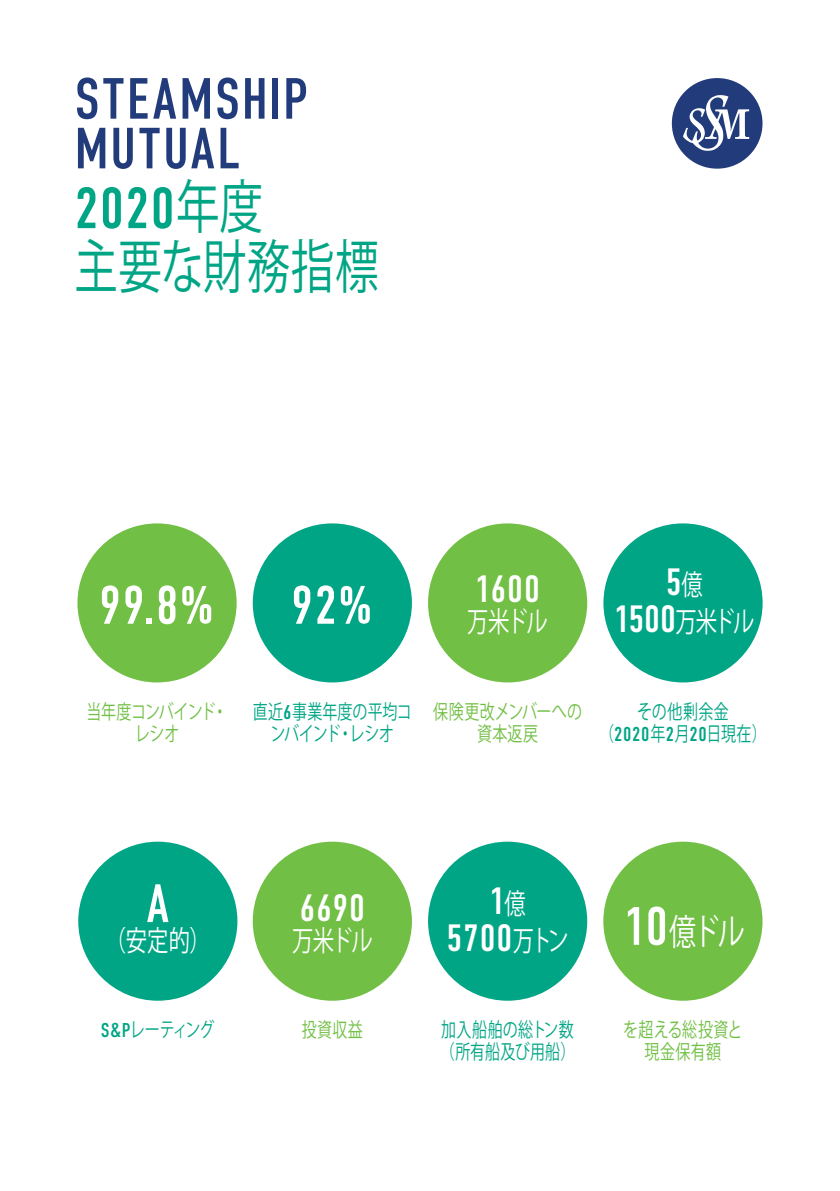
<style>
.page{position:relative;width:840px;height:1191px;background:#fff}
.page>*{position:absolute;margin:0;border:0;box-sizing:border-box;transform-origin:0 0}
.t1{font:58px/49.6px "DIN Condensed";letter-spacing:.035em;color:#223c7b}
.t2{font:58px "Koz Go Std";letter-spacing:.005em;color:#00a585;scale:.75 1}
.t3{font:58px "DIN Condensed";color:#00a585}
.t4{font:54px "DIN Condensed";color:#fff}
.t5{font:38px/37px "DIN Condensed";letter-spacing:.02em;color:#fff;text-align:center}
.t6{font:36px "Koz Go Std";color:#fff;scale:.75 1}
.t7{font:28.4px "Koz Go Std";letter-spacing:-.045em;color:#fff;scale:.75 1}
._09pt_Body_Copy{font:20px/22px "Koz Go Std";letter-spacing:-.005em;color:#00a585;text-align:center;scale:.75 1}
._09pt_Body_Copy-2{font:20px/22px "Koz Go Std";letter-spacing:.01em;color:#71bf44;text-align:center;scale:.75 1}
._09pt_Body_Copy-3{font:20px/22px "Koz Go Std";letter-spacing:.02em;color:#00a585;text-align:center;scale:.75 1}
._09pt_Body_Copy-4{font:20px/22px "Koz Go Std";letter-spacing:-.02em;color:#71bf44;text-align:center;scale:.75 1}
.s1{font-family:"Koz Go Std"}
.s2{font-family:"Koz Go Std";font-size:28.4px}
.s3{font-family:"DIN Condensed"}
.s4{font-family:"DIN Condensed";font-size:54px}
</style>
<div class="page">
<svg style="left:671px;top:78px;width:91px;height:91px"></svg>
<div style="left:252px;top:523px;width:159px;height:159px;background:#00a585;border-radius:50%"></div>
<div style="left:77px;top:523px;width:159px;height:159px;background:#71bf44;border-radius:50%"></div>
<div style="left:603px;top:523px;width:159px;height:159px;background:#00a585;border-radius:50%"></div>
<div style="left:252px;top:841px;width:159px;height:159px;background:#71bf44;border-radius:50%"></div>
<div style="left:428px;top:841px;width:159px;height:159px;background:#00a585;border-radius:50%"></div>
<div style="left:78px;top:841px;width:159px;height:159px;background:#00a585;border-radius:50%"></div>
<div style="left:603px;top:841px;width:159px;height:159px;background:#71bf44;border-radius:50%"></div>
<div style="left:428px;top:523px;width:159px;height:159px;background:#71bf44;border-radius:50%"></div>
<p class="t1" style="left:74px;top:75px;width:235px">STEAMSHIP<br>MUTUAL</p>
<p class="t3" style="left:74px;top:176px;width:190px">2020<span class="s1">年度</span></p>
<p class="t2" style="left:74px;top:231px;width:407px">主要な財務指標</p>
<p class="t4" style="left:99px;top:575px;width:116px">99.8%</p>
<p class="t4" style="left:291px;top:575px;width:83px">92%</p>
<p class="t5" style="left:475px;top:571px;width:66px">1600</p>
<p class="t7" style="left:467px;top:604px;width:109px">万米ドル</p>
<p class="t5" style="left:614px;top:564px;width:142px">5<span class="s2">億<br></span>1500<span class="s2">万米ドル</span></p>
<p class="_09pt_Body_Copy-4" style="left:86px;top:701px;width:190px">当年度コンバインド・レシオ</p>
<p class="_09pt_Body_Copy" style="left:252px;top:701px;width:213px">直近<span class="s3">6</span>事業年度の平均コンバインド・レシオ</p>
<p class="_09pt_Body_Copy-3" style="left:598px;top:701px;width:225px">その他剰余金<br>（<span class="s3">2020</span>年<span class="s3">2</span>月<span class="s3">20</span>日現在）</p>
<p class="_09pt_Body_Copy-2" style="left:433px;top:701px;width:200px">保険更改メンバーへの資本返戻</p>
<p class="t4" style="left:146px;top:873px;width:24px">A</p>
<p class="t7" style="left:105px;top:922px;width:143px">（安定的）</p>
<p class="t5" style="left:299px;top:889px;width:67px">6690</p>
<p class="t7" style="left:292px;top:922px;width:109px">万米ドル</p>
<p class="t5" style="left:446px;top:882px;width:124px">1<span class="s2">億<br></span>5700<span class="s2">万トン</span></p>
<p class="t6" style="left:623px;top:909px;width:163px"><span class="s4">10</span>億ドル</p>
<p class="_09pt_Body_Copy" style="left:101px;top:1019px;width:153px"><span class="s3">S&amp;P</span>レーティング</p>
<p class="_09pt_Body_Copy-2" style="left:623px;top:1019px;width:160px">を超える総投資と</p>
<p class="_09pt_Body_Copy-2" style="left:644px;top:1041px;width:104px">現金保有額</p>
<p class="_09pt_Body_Copy-2" style="left:301px;top:1019px;width:83px">投資収益</p>
<p class="_09pt_Body_Copy" style="left:439px;top:1019px;width:182px;text-align:left">加入船舶の総トン数（所有船及び用船）</p>
</div>
